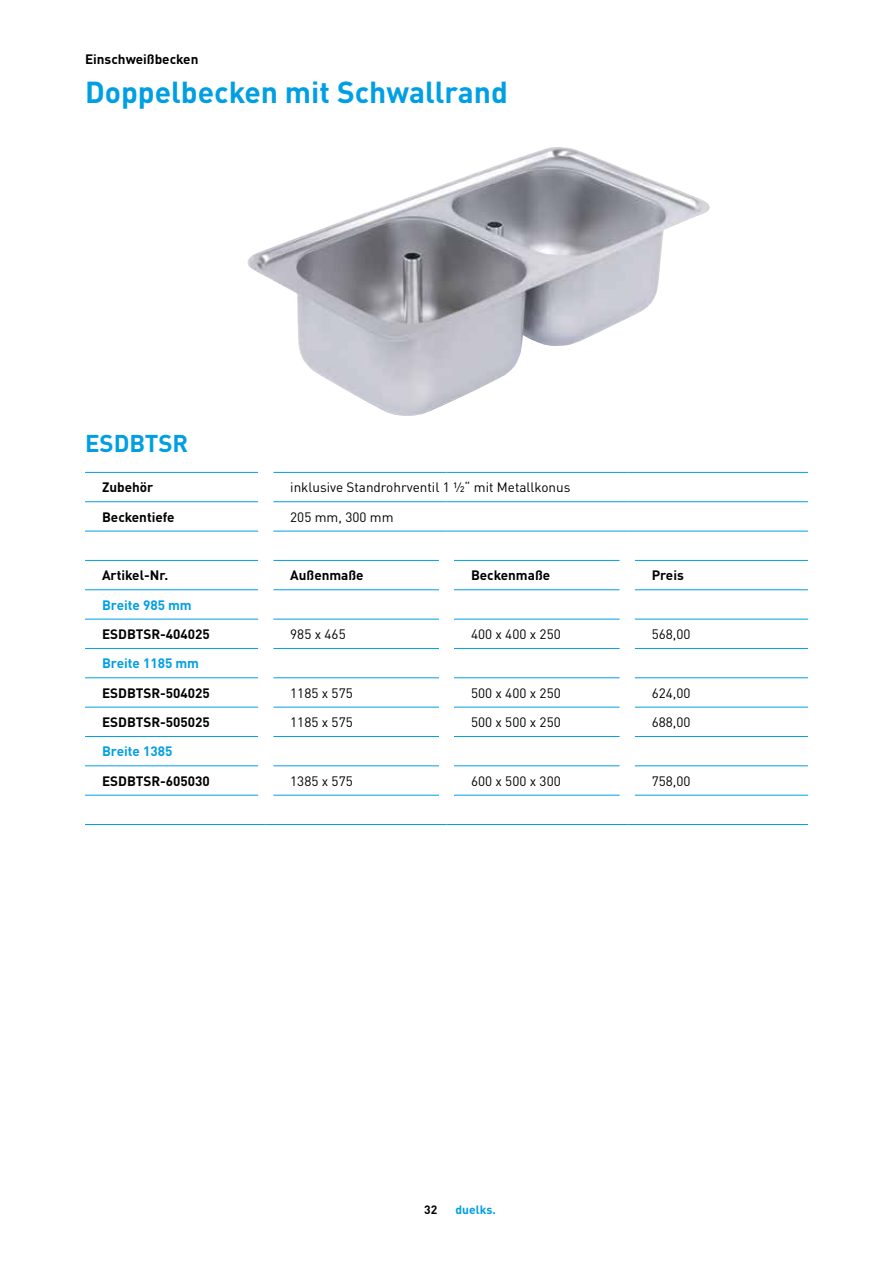
<style>
.page{position:relative;width:893px;height:1263px;background:#fff}
.page>*{position:absolute;margin:0;border:0;box-sizing:border-box;transform-origin:0 0}
.t1{font:700 30px "DIN Pro";color:#009fe3}
.t2{font:700 24px "DIN Pro";color:#009fe3}
.t3{font:13.5px "DIN Pro";color:#000}
.t4{font:700 13.5px "DIN Pro";color:#000}
.t5{font:700 13.5px "DIN Pro";color:#009fe3}
.t6{font:700 12px "DIN Pro";letter-spacing:.005em;color:#009fe3}
.t7{font:700 12px "DIN Pro";color:#000}
</style>
<div class="page">
<img style="left:247px;top:147px;width:463px;height:269px">
<hr style="left:85px;top:472px;width:173px;height:1px;background:#009fe3">
<hr style="left:273px;top:472px;width:173px;height:1px;background:#009fe3">
<hr style="left:446px;top:472px;width:181px;height:1px;background:#009fe3">
<hr style="left:627px;top:472px;width:181px;height:1px;background:#009fe3">
<hr style="left:85px;top:501px;width:173px;height:1px;background:#009fe3">
<hr style="left:273px;top:501px;width:173px;height:1px;background:#009fe3">
<hr style="left:446px;top:501px;width:181px;height:1px;background:#009fe3">
<hr style="left:627px;top:501px;width:181px;height:1px;background:#009fe3">
<hr style="left:85px;top:531px;width:173px;height:1px;background:#009fe3">
<hr style="left:273px;top:531px;width:173px;height:1px;background:#009fe3">
<hr style="left:446px;top:531px;width:181px;height:1px;background:#009fe3">
<hr style="left:627px;top:531px;width:181px;height:1px;background:#009fe3">
<hr style="left:85px;top:560px;width:173px;height:1px;background:#009fe3">
<hr style="left:273px;top:560px;width:166px;height:1px;background:#009fe3">
<hr style="left:454px;top:560px;width:166px;height:1px;background:#009fe3">
<hr style="left:635px;top:560px;width:173px;height:1px;background:#009fe3">
<hr style="left:85px;top:589px;width:173px;height:1px;background:#009fe3">
<hr style="left:273px;top:589px;width:166px;height:1px;background:#009fe3">
<hr style="left:454px;top:589px;width:166px;height:1px;background:#009fe3">
<hr style="left:635px;top:589px;width:173px;height:1px;background:#009fe3">
<hr style="left:85px;top:619px;width:173px;height:1px;background:#009fe3">
<hr style="left:273px;top:619px;width:166px;height:1px;background:#009fe3">
<hr style="left:454px;top:619px;width:166px;height:1px;background:#009fe3">
<hr style="left:635px;top:619px;width:173px;height:1px;background:#009fe3">
<hr style="left:85px;top:648px;width:173px;height:1px;background:#009fe3">
<hr style="left:273px;top:648px;width:166px;height:1px;background:#009fe3">
<hr style="left:454px;top:648px;width:166px;height:1px;background:#009fe3">
<hr style="left:635px;top:648px;width:173px;height:1px;background:#009fe3">
<hr style="left:85px;top:677px;width:173px;height:1px;background:#009fe3">
<hr style="left:273px;top:677px;width:166px;height:1px;background:#009fe3">
<hr style="left:454px;top:677px;width:166px;height:1px;background:#009fe3">
<hr style="left:635px;top:677px;width:173px;height:1px;background:#009fe3">
<hr style="left:85px;top:707px;width:173px;height:1px;background:#009fe3">
<hr style="left:273px;top:707px;width:166px;height:1px;background:#009fe3">
<hr style="left:454px;top:707px;width:166px;height:1px;background:#009fe3">
<hr style="left:635px;top:707px;width:173px;height:1px;background:#009fe3">
<hr style="left:85px;top:736px;width:173px;height:1px;background:#009fe3">
<hr style="left:273px;top:736px;width:166px;height:1px;background:#009fe3">
<hr style="left:454px;top:736px;width:166px;height:1px;background:#009fe3">
<hr style="left:635px;top:736px;width:173px;height:1px;background:#009fe3">
<hr style="left:85px;top:765px;width:173px;height:1px;background:#009fe3">
<hr style="left:273px;top:765px;width:166px;height:1px;background:#009fe3">
<hr style="left:454px;top:765px;width:166px;height:1px;background:#009fe3">
<hr style="left:635px;top:765px;width:173px;height:1px;background:#009fe3">
<hr style="left:85px;top:795px;width:173px;height:1px;background:#009fe3">
<hr style="left:273px;top:795px;width:166px;height:1px;background:#009fe3">
<hr style="left:454px;top:795px;width:166px;height:1px;background:#009fe3">
<hr style="left:635px;top:795px;width:173px;height:1px;background:#009fe3">
<hr style="left:85px;top:824px;width:181px;height:1px;background:#009fe3">
<hr style="left:266px;top:824px;width:180px;height:1px;background:#009fe3">
<hr style="left:446px;top:824px;width:181px;height:1px;background:#009fe3">
<hr style="left:627px;top:824px;width:181px;height:1px;background:#009fe3">
<p class="t4" style="left:85px;top:48px;width:115px">Einschweißbecken</p>
<h1 class="t1" style="left:85px;top:69px;width:424px">Doppelbecken mit Schwallrand</h1>
<h2 class="t2" style="left:85px;top:425px;width:105px">ESDBTSR</h2>
<p class="t4" style="left:102px;top:477px;width:53px">Zubehör</p>
<p class="t3" style="left:290px;top:477px;width:282px">inklusive Standrohrventil 1 ½“ mit Metallkonus</p>
<p class="t4" style="left:102px;top:506px;width:74px">Beckentiefe</p>
<p class="t3" style="left:290px;top:506px;width:105px">205 mm, 300 mm</p>
<p class="t4" style="left:102px;top:565px;width:68px">Artikel-Nr.</p>
<p class="t4" style="left:290px;top:565px;width:75px">Außenmaße</p>
<p class="t4" style="left:471px;top:565px;width:81px">Beckenmaße</p>
<p class="t4" style="left:652px;top:565px;width:34px">Preis</p>
<p class="t5" style="left:102px;top:594px;width:91px">Breite 985 mm</p>
<p class="t4" style="left:102px;top:623px;width:109px">ESDBTSR-404025</p>
<p class="t3" style="left:290px;top:624px;width:57px">985 x 465</p>
<p class="t3" style="left:471px;top:624px;width:91px">400 x 400 x 250</p>
<p class="t3" style="left:652px;top:624px;width:40px">568,00</p>
<p class="t5" style="left:102px;top:653px;width:99px">Breite 1185 mm</p>
<p class="t4" style="left:102px;top:682px;width:109px">ESDBTSR-504025</p>
<p class="t3" style="left:290px;top:682px;width:64px">1185 x 575</p>
<p class="t3" style="left:471px;top:682px;width:91px">500 x 400 x 250</p>
<p class="t3" style="left:652px;top:682px;width:40px">624,00</p>
<p class="t4" style="left:102px;top:711px;width:109px">ESDBTSR-505025</p>
<p class="t3" style="left:290px;top:712px;width:64px">1185 x 575</p>
<p class="t3" style="left:471px;top:712px;width:91px">500 x 500 x 250</p>
<p class="t3" style="left:652px;top:712px;width:40px">688,00</p>
<p class="t5" style="left:102px;top:741px;width:72px">Breite 1385</p>
<p class="t4" style="left:102px;top:770px;width:109px">ESDBTSR-605030</p>
<p class="t3" style="left:290px;top:770px;width:64px">1385 x 575</p>
<p class="t3" style="left:471px;top:770px;width:91px">600 x 500 x 300</p>
<p class="t3" style="left:652px;top:770px;width:40px">758,00</p>
<p class="t7" style="left:424px;top:1200px;width:15px">32</p>
<p class="t6" style="left:455px;top:1200px;width:42px">duelks.</p>
</div>
